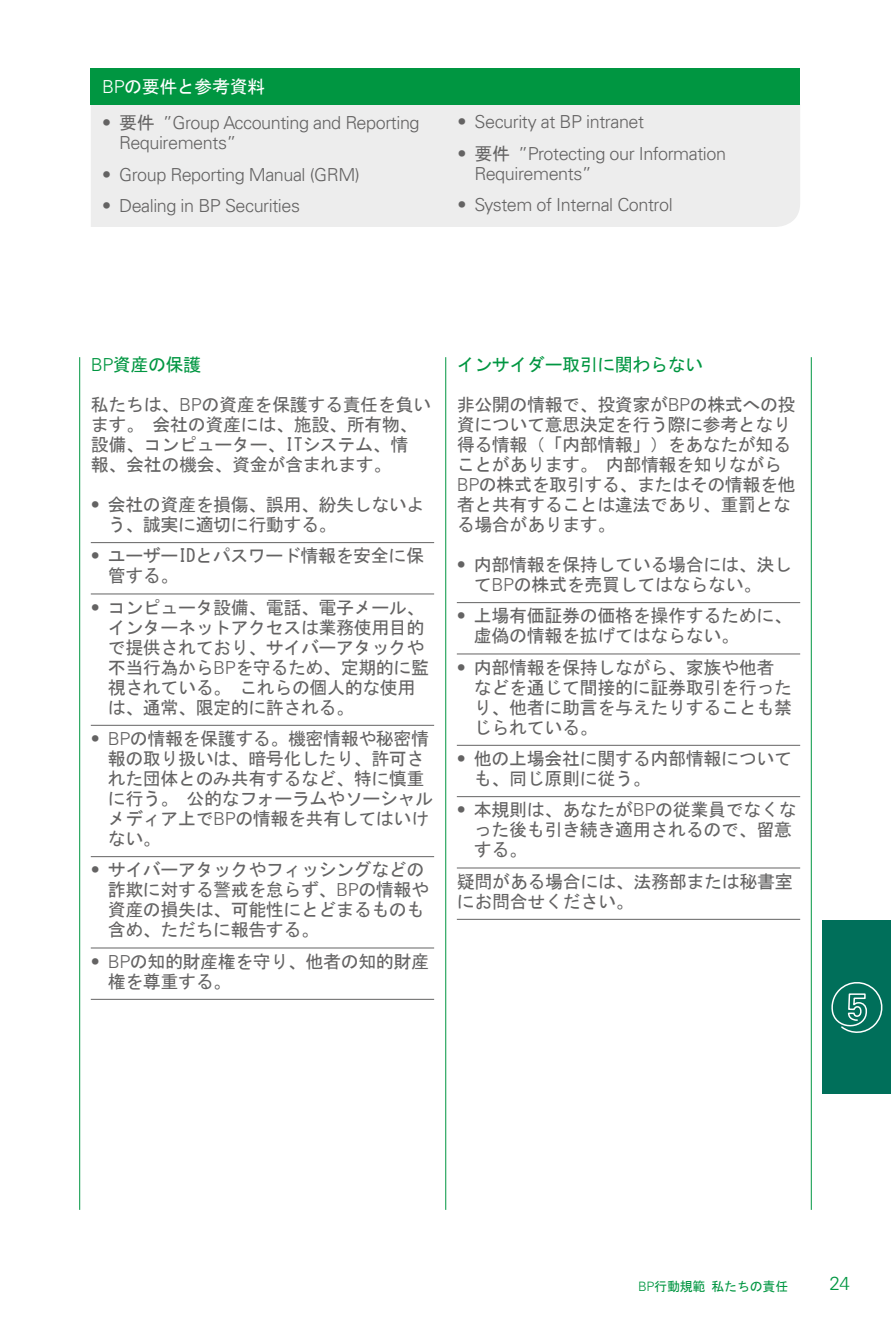
<style>
.page{position:relative;width:891px;height:1321px;background:#fff}
.page>*{position:absolute;margin:0;border:0;box-sizing:border-box;transform-origin:0 0}
.t1{font:300 19px "Univers LT";color:#009641}
.t2{font:18px/20px "MS Gothic";letter-spacing:-.025em;color:#646363}
.t3{font:300 18px/20px "Univers LT";letter-spacing:-.025em;color:#646363}
.t4{font:18px "MS Gothic";letter-spacing:-.025em;color:#009641}
.t5{font:18px "MS Gothic";letter-spacing:-.025em;color:#fff}
.t6{font:13px "MS Gothic";letter-spacing:-.02em;color:#009641}
.s1{font-family:"Univers LT";font-weight:300}
.s2{font-family:"MS Gothic";font-weight:400}
</style>
<div class="page">
<hr style="left:810px;top:357px;width:1px;height:853px;background:#009641">
<hr style="left:445px;top:357px;width:1px;height:853px;background:#009641">
<hr style="left:79px;top:357px;width:1px;height:853px;background:#009641">
<hr style="left:91px;top:542px;width:343px;height:1px;background:#646363">
<hr style="left:91px;top:594px;width:343px;height:1px;background:#646363">
<hr style="left:91px;top:725px;width:343px;height:1px;background:#646363">
<hr style="left:91px;top:856px;width:343px;height:1px;background:#646363">
<hr style="left:91px;top:948px;width:343px;height:1px;background:#646363">
<hr style="left:91px;top:999px;width:343px;height:1px;background:#646363">
<hr style="left:456px;top:602px;width:343px;height:1px;background:#646363">
<hr style="left:456px;top:654px;width:343px;height:1px;background:#646363">
<hr style="left:456px;top:745px;width:343px;height:1px;background:#646363">
<hr style="left:456px;top:796px;width:343px;height:1px;background:#646363">
<hr style="left:456px;top:868px;width:343px;height:1px;background:#646363">
<hr style="left:456px;top:919px;width:343px;height:1px;background:#646363">
<div style="left:91px;top:105px;width:708px;height:122px;background:#ededed"></div>
<div style="left:91px;top:68px;width:708px;height:37px;background:#009641"></div>
<div style="left:822px;top:921px;width:68px;height:173px;background:#006f5a"></div>
<svg style="left:831px;top:982px;width:52px;height:51px"></svg>
<p class="t5" style="left:102px;top:78px;width:164px"><span class="s1">BP</span>の要件と参考資料</p>
<p class="t3" style="left:119px;top:113px;width:302px;text-indent:-17px">• <span class="s2">要件</span> ”Group Accounting and Reporting<br>Requirements”</p>
<p class="t3" style="left:102px;top:164px;width:259px">• Group Reporting Manual (GRM)</p>
<p class="t3" style="left:102px;top:196px;width:199px">• Dealing in BP Securities</p>
<p class="t3" style="left:457px;top:112px;width:188px">• Security at BP intranet</p>
<p class="t3" style="left:474px;top:143px;width:253px;text-indent:-17px">• <span class="s2">要件</span> ”Protecting our Information<br>Requirements”</p>
<p class="t3" style="left:457px;top:195px;width:216px">• System of Internal Control</p>
<p class="t4" style="left:91px;top:356px;width:112px"><span class="s1">BP</span>資産の保護</p>
<p class="t2" style="left:91px;top:395px;width:342px">私たちは、<span class="s1">BP</span>の資産を保護する責任を負います。会社の資産には、施設、所有物、設備、コンピューター、ITシステム、情<br>報、会社の機会、資金が含まれます。</p>
<p class="t2" style="left:108px;top:495px;width:318px;text-indent:-17px"><span class="s1">•</span> 会社の資産を損傷、誤用、紛失しないよう、誠実に適切に行動する。</p>
<p class="t2" style="left:108px;top:546px;width:317px;text-indent:-17px"><span class="s1">•</span> ユーザーIDとパスワード情報を安全に保管する。</p>
<p class="t2" style="left:108px;top:597px;width:322px;text-indent:-17px"><span class="s1">•</span> コンピュータ設備、電話、電子メール、インターネットアクセスは業務使用目的で提供されており、サイバーアタックや不当行為から<span class="s1">BP</span>を守るため、定期的に監視されている。これらの個人的な使用は、通常、限定的に許される。</p>
<p class="t2" style="left:108px;top:729px;width:326px;text-indent:-17px"><span class="s1">• BP</span>の情報を保護する。機密情報や秘密情報の取り扱いは、暗号化したり、許可された団体とのみ共有するなど、特に慎重に行う。公的なフォーラムやソーシャルメディア上で<span class="s1">BP</span>の情報を共有してはいけない。</p>
<p class="t2" style="left:108px;top:860px;width:322px;text-indent:-17px"><span class="s1">•</span> サイバーアタックやフィッシングなどの詐欺に対する警戒を怠らず、<span class="s1">BP</span>の情報や資産の損失は、可能性にとどまるものも含め、ただちに報告する。</p>
<p class="t2" style="left:108px;top:951px;width:322px;text-indent:-17px"><span class="s1">• BP</span>の知的財産権を守り、他者の知的財産権を尊重する。</p>
<p class="t4" style="left:456px;top:356px;width:248px">インサイダー取引に関わらない</p>
<p class="t2" style="left:456px;top:395px;width:340px">非公開の情報で、投資家が<span class="s1">BP</span>の株式への投資について意思決定を行う際に参考となり得る情報（「内部情報」）をあなたが知ることがあります。内部情報を知りながら<br><span class="s1">BP</span>の株式を取引する、またはその情報を他者と共有することは違法であり、重罰となる場合があります。</p>
<p class="t2" style="left:473px;top:554px;width:319px;text-indent:-17px"><span class="s1">•</span> 内部情報を保持している場合には、決して<span class="s1">BP</span>の株式を売買してはならない。</p>
<p class="t2" style="left:473px;top:606px;width:319px;text-indent:-17px"><span class="s1">•</span> 上場有価証券の価格を操作するために、虚偽の情報を拡げてはならない。</p>
<p class="t2" style="left:473px;top:657px;width:319px;text-indent:-17px"><span class="s1">•</span> 内部情報を保持しながら、家族や他者などを通じて間接的に証券取引を行ったり、他者に助言を与えたりすることも禁じられている。</p>
<p class="t2" style="left:473px;top:749px;width:319px;text-indent:-17px"><span class="s1">•</span> 他の上場会社に関する内部情報についても、同じ原則に従う。</p>
<p class="t2" style="left:473px;top:800px;width:324px;text-indent:-17px"><span class="s1">•</span> 本規則は、あなたが<span class="s1">BP</span>の従業員でなくなった後も引き続き適用されるので、留意する。</p>
<p class="t2" style="left:456px;top:871px;width:337px">疑問がある場合には、法務部または秘書室にお問合せください。</p>
<p class="t6" style="left:638px;top:1279px;width:151px"><span class="s1">BP</span>行動規範 私たちの責任</p>
<p class="t1" style="left:829px;top:1272px;width:22px">24</p>
</div>
